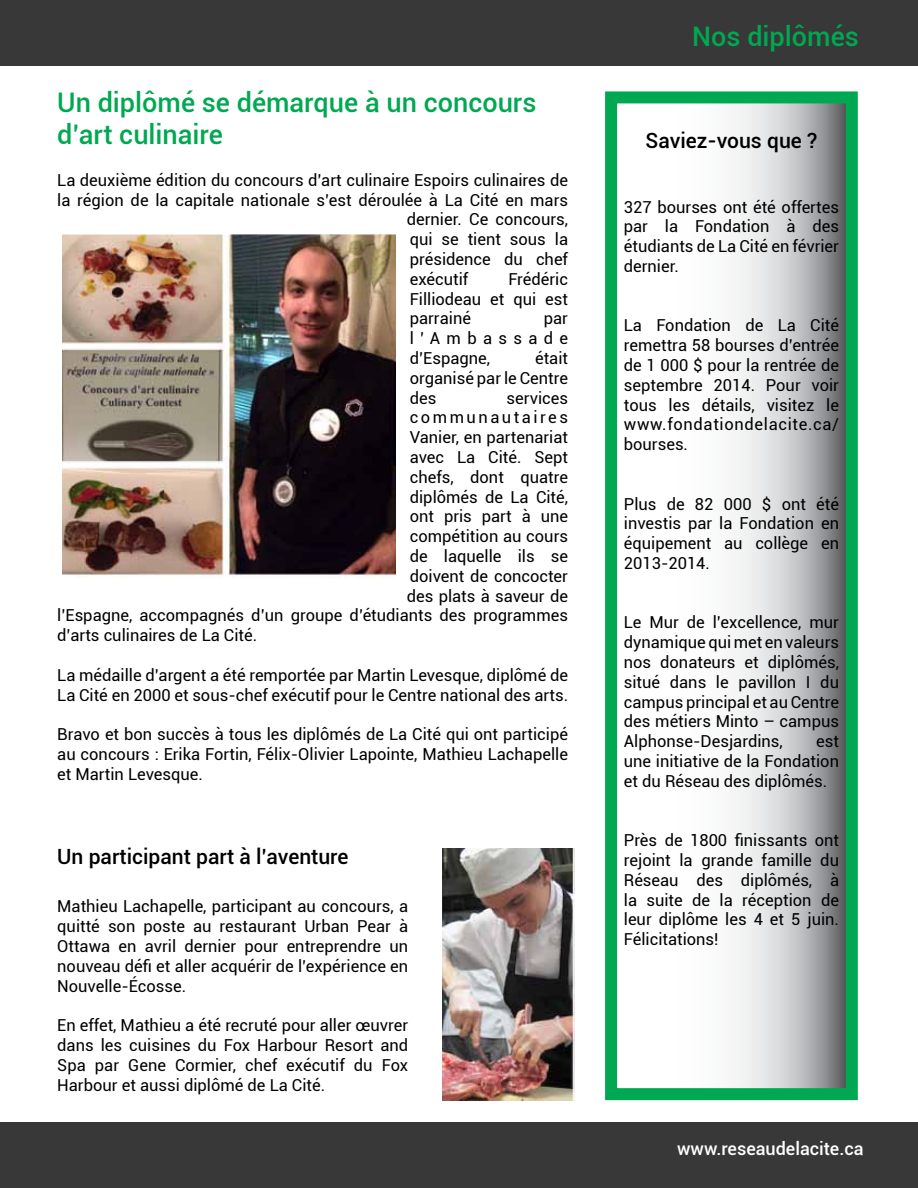
<style>
.page{position:relative;width:918px;height:1188px;background:#fff}
.page>*{position:absolute;margin:0;border:0;box-sizing:border-box;transform-origin:0 0}
.t1{font:500 27px/32.4px "Roboto";color:#00a851}
.t2{font:500 21px "Roboto";color:#000}
.t3{font:500 18px "Roboto";color:#fff}
.t4{font:16.5px/19.8px "Roboto";color:#000;text-align:justify}
.t5{font:16.5px "Roboto";letter-spacing:.15em;color:#000}
</style>
<div class="page">
<div style="left:0;top:0;width:918px;height:65px;background:#383838"></div>
<div style="left:0;top:1123px;width:918px;height:65px;background:#383838"></div>
<img style="left:63px;top:234px;width:332px;height:344px">
<img style="left:443px;top:849px;width:131px;height:251px">
<svg style="left:736px;top:104px;width:109px;height:983px"></svg>
<div style="left:605px;top:91px;width:253px;height:1009px;border:12px solid #00a851"></div>
<h1 class="t1" style="left:57px;top:85px;width:481px">Un diplômé se démarque à un concours d’art culinaire</h1>
<p class="t4" style="left:57px;top:169px;width:512px">La deuxième édition du concours d’art culinaire Espoirs culinaires de</p>
<p class="t4" style="left:57px;top:189px;width:512px">la région de la capitale nationale s’est déroulée à La Cité en mars</p>
<p class="t4" style="left:407px;top:209px;width:163px">dernier. Ce concours,</p>
<p class="t4" style="left:410px;top:229px;width:160px">qui se tient sous la</p>
<p class="t4" style="left:410px;top:249px;width:160px">présidence du chef</p>
<p class="t4" style="left:410px;top:268px;width:60px">exécutif</p>
<p class="t4" style="left:410px;top:268px;width:160px;text-indent:99px">Frédéric Filliodeau et qui est parrainé</p>
<p class="t4" style="left:410px;top:308px;width:160px;text-indent:134px">par l’Ambassade d’Espagne,</p>
<p class="t4" style="left:410px;top:348px;width:160px;text-indent:125px">était organisé par le Centre des</p>
<p class="t4" style="left:507px;top:387px;width:63px">services</p>
<p class="t5" style="left:410px;top:406px;width:160px">communautaires</p>
<p class="t4" style="left:410px;top:427px;width:160px">Vanier, en partenariat</p>
<p class="t4" style="left:410px;top:447px;width:160px">avec La Cité. Sept</p>
<p class="t4" style="left:410px;top:466px;width:160px">chefs, dont quatre</p>
<p class="t4" style="left:410px;top:486px;width:160px">diplômés de La Cité,</p>
<p class="t4" style="left:410px;top:506px;width:160px">ont pris part à une</p>
<p class="t4" style="left:410px;top:526px;width:160px">compétition au cours</p>
<p class="t4" style="left:410px;top:546px;width:160px">de laquelle ils se</p>
<p class="t4" style="left:410px;top:565px;width:160px">doivent de concocter</p>
<p class="t4" style="left:407px;top:585px;width:163px">des plats à saveur de</p>
<p class="t4" style="left:57px;top:605px;width:512px">l’Espagne, accompagnés d’un groupe d’étudiants des programmes</p>
<p class="t4" style="left:57px;top:625px;width:201px">d’arts culinaires de La Cité.</p>
<p class="t4" style="left:57px;top:664px;width:512px">La médaille d’argent a été remportée par Martin Levesque, diplômé de<br>La Cité en 2000 et sous-chef exécutif pour le Centre national des arts.</p>
<p class="t4" style="left:57px;top:724px;width:512px">Bravo et bon succès à tous les diplômés de La Cité qui ont participé au concours : Erika Fortin, Félix-Olivier Lapointe, Mathieu Lachapelle et Martin Levesque.</p>
<p class="t2" style="left:57px;top:842px;width:293px">Un participant part à l’aventure</p>
<p class="t4" style="left:57px;top:896px;width:352px">Mathieu Lachapelle, participant au concours, a quitté son poste au restaurant Urban Pear à Ottawa en avril dernier pour entreprendre un nouveau défi et aller acquérir de l’expérience en Nouvelle-Écosse.</p>
<p class="t4" style="left:57px;top:1015px;width:352px">En effet, Mathieu a été recruté pour aller œuvrer dans les cuisines du Fox Harbour Resort and Spa par Gene Cormier, chef exécutif du Fox Harbour et aussi diplômé de La Cité.</p>
<h1 class="t1" style="left:692px;top:19px;width:168px">Nos diplômés</h1>
<p class="t2" style="left:646px;top:126px;width:173px">Saviez-vous que ?</p>
<p class="t4" style="left:624px;top:196px;width:217px">327 bourses ont été offertes par la Fondation à des étudiants de La Cité en février dernier.</p>
<p class="t4" style="left:624px;top:315px;width:217px">La Fondation de La Cité remettra 58 bourses d’entrée de 1 000 $ pour la rentrée de septembre 2014. Pour voir tous les détails, visitez le www.fondationdelacite.ca/ bourses.</p>
<p class="t4" style="left:624px;top:493px;width:217px">Plus de 82 000 $ ont été investis par la Fondation en équipement au collège en 2013-2014.</p>
<p class="t4" style="left:624px;top:612px;width:217px">Le Mur de l’excellence, mur dynamique qui met en valeurs nos donateurs et diplômés, situé dans le pavillon I du campus principal et au Centre des métiers Minto – campus Alphonse-Desjardins,</p>
<p class="t4" style="left:624px;top:731px;width:217px;text-indent:192px">est une initiative de la Fondation et du Réseau des diplômés.</p>
<p class="t4" style="left:624px;top:830px;width:217px">Près de 1800 finissants ont rejoint la grande famille du Réseau des diplômés, à la suite de la réception de leur diplôme les 4 et 5 juin.<br>Félicitations!</p>
<p class="t3" style="left:677px;top:1136px;width:188px">www.reseaudelacite.ca</p>
</div>
